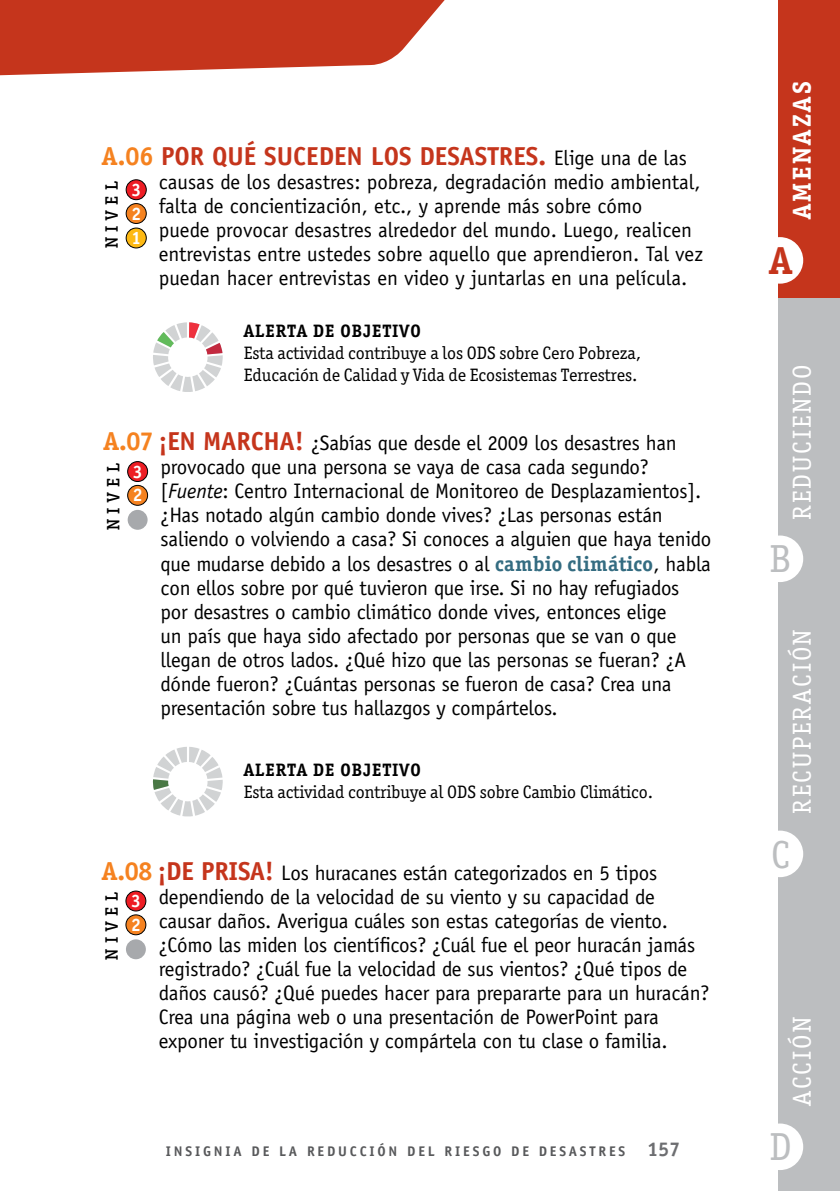
<style>
.page{position:relative;width:840px;height:1191px;background:#fff}
.page>*{position:absolute;margin:0;border:0;box-sizing:border-box;transform-origin:0 0}
.t1{font:39.2px "Officina Ser ITC Std";color:#bcbec0}
.t2{font:700 39.2px "Officina Ser ITC Std";color:#c5351c}
.t3{font:700 26px "Officina Sans Std";color:#c5351c}
.t4{font:26px "Officina Ser ITC Std";letter-spacing:.08em;color:#fff}
.t5{font:700 26px "Officina Ser ITC Std";letter-spacing:.1em;color:#fff}
.t6{font:21px/24px "Officina Sans Std";letter-spacing:-.01em;color:#000}
.t7{font:700 20px "Officina Sans Std";color:#6d6e71}
.t8{font:18px/22px "Officina Ser ITC Std";color:#000}
.t9{font:700 18px "Officina Ser ITC Std";letter-spacing:.06em;color:#000}
.t10{font:500 18px "Officina Ser ITC Std";letter-spacing:.315em;color:#000}
.t11{font:700 18px/24.2px "Officina Ser ITC Std";color:#fff}
.t12{font:700 14px "Officina Sans Std";letter-spacing:.2em;color:#58595b}
.s1{font-family:"Officina Ser ITC Std";color:#f58220}
.s2{font-weight:400;font-size:21px;color:#000}
.s3{font-family:"Officina Ser ITC Std";font-weight:700;font-size:26px;color:#f58220}
.s4{font-weight:700;font-size:26px;color:#c5351c}
.s5{font-style:italic}
.s6{font-family:"Officina Ser ITC Std";font-weight:700;color:#346c81}
</style>
<div class="page">
<div style="left:777px;top:0;width:62px;height:298px;background:#c5351c"></div>
<div style="left:777px;top:893px;width:62px;height:298px;background:#bcbec0"></div>
<div style="left:777px;top:595px;width:62px;height:298px;background:#bcbec0"></div>
<div style="left:777px;top:298px;width:62px;height:297px;background:#bcbec0"></div>
<svg style="left:0;top:0;width:445px;height:76px;background:#cd523c"></svg>
<div style="left:756px;top:1123px;width:46px;height:47px;background:#fff;border-radius:50%"></div>
<div style="left:756px;top:830px;width:46px;height:47px;background:#fff;border-radius:50%"></div>
<div style="left:756px;top:535px;width:46px;height:47px;background:#fff;border-radius:50%"></div>
<div style="left:756px;top:237px;width:46px;height:47px;background:#fff;border-radius:50%"></div>
<div style="left:126px;top:228px;width:20px;height:20px;background:#fdb913;border-radius:50%"></div>
<div style="left:126px;top:228px;width:20px;height:20px;border:1px solid #000;border-radius:50%"></div>
<div style="left:126px;top:204px;width:20px;height:19px;background:#f58220;border-radius:50%"></div>
<div style="left:126px;top:203px;width:20px;height:21px;border:1px solid #000;border-radius:50%"></div>
<div style="left:126px;top:180px;width:20px;height:20px;background:#ed1d24;border-radius:50%"></div>
<div style="left:126px;top:180px;width:20px;height:20px;border:1px solid #000;border-radius:50%"></div>
<svg style="left:153px;top:322px;width:70px;height:70px"></svg>
<svg style="left:153px;top:747px;width:70px;height:69px"></svg>
<div style="left:128px;top:510px;width:19px;height:20px;background:#a7a9ac;border-radius:50%"></div>
<div style="left:128px;top:485px;width:19px;height:20px;background:#f58220;border-radius:50%"></div>
<div style="left:127px;top:485px;width:21px;height:20px;border:1px solid #000;border-radius:50%"></div>
<div style="left:128px;top:461px;width:19px;height:20px;background:#ed1d24;border-radius:50%"></div>
<div style="left:127px;top:461px;width:21px;height:21px;border:1px solid #000;border-radius:50%"></div>
<div style="left:126px;top:939px;width:20px;height:20px;background:#a7a9ac;border-radius:50%"></div>
<div style="left:126px;top:915px;width:20px;height:19px;background:#f58220;border-radius:50%"></div>
<div style="left:126px;top:914px;width:20px;height:21px;border:1px solid #000;border-radius:50%"></div>
<div style="left:126px;top:891px;width:20px;height:20px;background:#ed1d24;border-radius:50%"></div>
<div style="left:126px;top:891px;width:20px;height:20px;border:1px solid #000;border-radius:50%"></div>
<p class="t3" style="left:102px;top:140px;width:586px"><span class="s1">A.06</span> POR QUÉ SUCEDEN LOS DESASTRES. <span class="s2">Elige una de las</span></p>
<p class="t6" style="left:159px;top:170px;width:545px">causas de los desastres: pobreza, degradación medio ambiental, falta de concientización, etc., y aprende más sobre cómo<br>puede provocar desastres alrededor del mundo. Luego, realicen entrevistas entre ustedes sobre aquello que aprendieron. Tal vez puedan hacer entrevistas en video y juntarlas en una película.</p>
<p class="t10" style="left:101px;top:248px;width:69px;rotate:-90deg">NIVEL</p>
<p class="t11" style="left:131px;top:177px;width:11px;text-align:justify">3<br>2<br>1</p>
<p class="t9" style="left:243px;top:319px;width:178px">ALERTA DE OBJETIVO</p>
<p class="t8" style="left:243px;top:341px;width:398px">Esta actividad contribuye a los ODS sobre Cero Pobreza,<br>Educación de Calidad y Vida de Ecosistemas Terrestres.</p>
<p class="t6" style="left:160px;top:431px;width:551px;text-indent:-57px"><span class="s3">A.07</span> <span class="s4">¡EN MARCHA!</span> ¿Sabías que desde el 2009 los desastres han provocado que una persona se vaya de casa cada segundo? [<span class="s5">Fuente</span>: Centro Internacional de Monitoreo de Desplazamientos]. ¿Has notado algún cambio donde vives? ¿Las personas están saliendo o volviendo a casa? Si conoces a alguien que haya tenido que mudarse debido a los desastres o al <span class="s6">cambio climático</span>, habla con ellos sobre por qué tuvieron que irse. Si no hay refugiados por desastres o cambio climático donde vives, entonces elige<br>un país que haya sido afectado por personas que se van o que llegan de otros lados. ¿Qué hizo que las personas se fueran? ¿A dónde fueron? ¿Cuántas personas se fueron de casa? Crea una presentación sobre tus hallazgos y compártelos.</p>
<p class="t10" style="left:103px;top:530px;width:69px;rotate:-90deg">NIVEL</p>
<p class="t11" style="left:133px;top:459px;width:11px">3<br>2</p>
<p class="t9" style="left:243px;top:758px;width:178px">ALERTA DE OBJETIVO</p>
<p class="t8" style="left:243px;top:780px;width:410px">Esta actividad contribuye al ODS sobre Cambio Climático.</p>
<p class="t6" style="left:159px;top:861px;width:551px;text-indent:-57px"><span class="s3">A.08</span> <span class="s4">¡DE PRISA!</span> Los huracanes están categorizados en 5 tipos dependiendo de la velocidad de su viento y su capacidad de causar daños. Averigua cuáles son estas categorías de viento. ¿Cómo las miden los científicos? ¿Cuál fue el peor huracán jamás registrado? ¿Cuál fue la velocidad de sus vientos? ¿Qué tipos de daños causó? ¿Qué puedes hacer para prepararte para un huracán?<br>Crea una página web o una presentación de PowerPoint para exponer tu investigación y compártela con tu clase o familia.</p>
<p class="t10" style="left:101px;top:959px;width:69px;rotate:-90deg">NIVEL</p>
<p class="t11" style="left:131px;top:888px;width:11px">3<br>2</p>
<p class="t5" style="left:785px;top:219px;width:140px;rotate:-90deg">AMENAZAS</p>
<h1 class="t2" style="left:769px;top:236px;width:24px">A</h1>
<p class="t4" style="left:786px;top:520px;width:157px;rotate:-90deg">REDUCIENDO</p>
<h1 class="t1" style="left:769px;top:536px;width:24px">B</h1>
<p class="t4" style="left:786px;top:814px;width:186px;rotate:-90deg">RECUPERACIÓN</p>
<h1 class="t1" style="left:770px;top:831px;width:20px">C</h1>
<p class="t4" style="left:786px;top:1106px;width:90px;rotate:-90deg">ACCIÓN</p>
<p class="t12" style="left:166px;top:1142px;width:461px">INSIGNIA DE LA REDUCCIÓN DEL RIESGO DE DESASTRES</p>
<p class="t7" style="left:646px;top:1136px;width:35px">157</p>
<h1 class="t1" style="left:769px;top:1124px;width:24px">D</h1>
</div>
